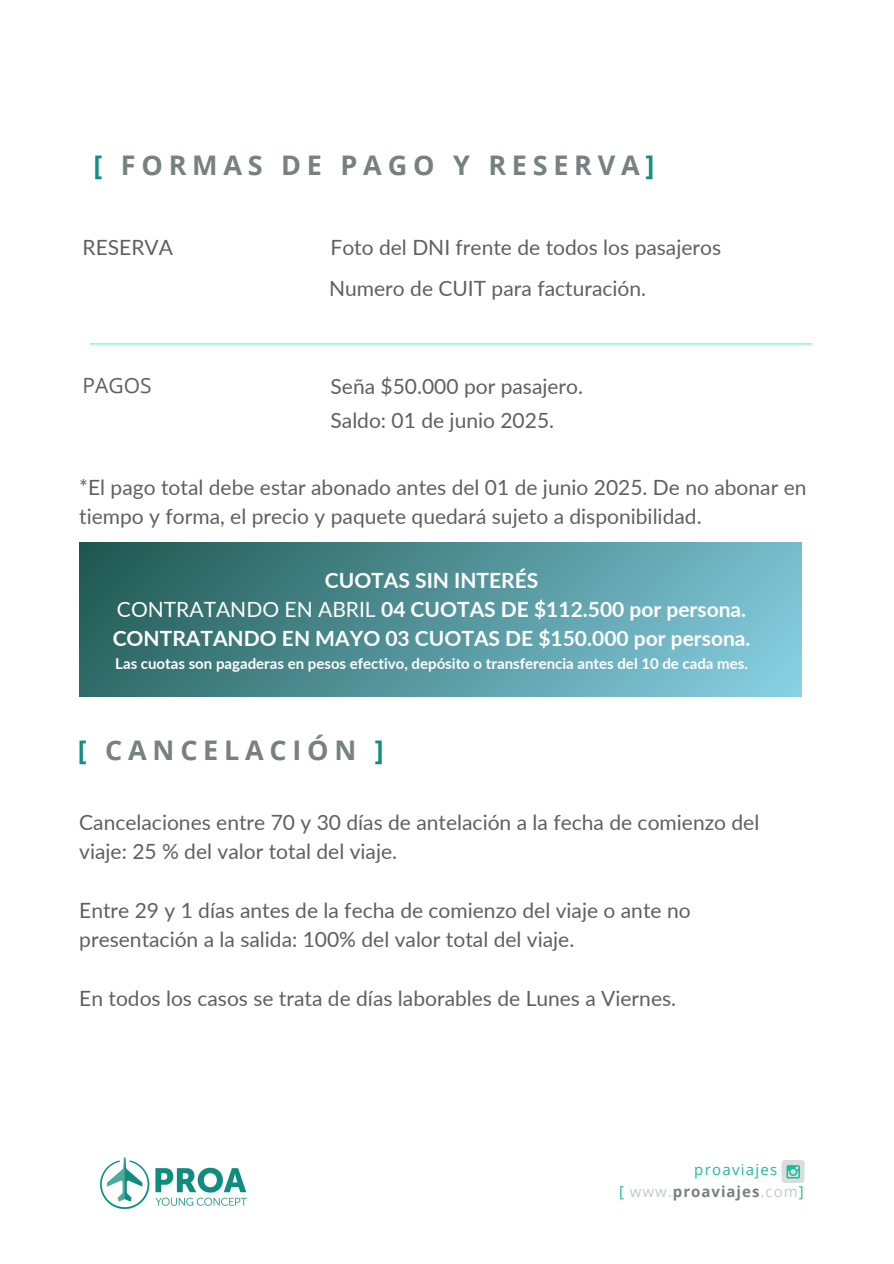
<style>
.page{position:relative;width:894px;height:1264px;background:#fff}
.page>*{position:absolute;margin:0;border:0;box-sizing:border-box;transform-origin:0 0}
.t1{font:700 27px "Open Sans";letter-spacing:.215em;color:#778180}
.t2{font:21px/29.2px "Lato";color:#606060}
.t3{font:700 21px "Lato";color:#fff}
.t4{font:21px "Open Sans";color:#606060}
.t5{font:700 15px "Lato";color:#fff}
.t6{font:700 15px "Open Sans";letter-spacing:.065em;color:#778180}
.t7{font:15px "Open Sans";letter-spacing:.085em;color:#1bbc9b}
.s1{color:#128f81}
.s2{font-weight:400}
.s3{font-weight:400;color:#1bbc9b}
.s4{font-weight:400;color:#c2cac9}
</style>
<div class="page">
<img style="left:100px;top:1157px;width:147px;height:53px">
<div style="left:781px;top:1159px;width:22px;height:23px;background:#dbdcdc;border-radius:4px"></div>
<svg style="left:786px;top:1165px;width:13px;height:13px"></svg>
<hr style="left:90px;top:343px;width:721px;height:1px;background:#54f8de">
<div style="left:79px;top:542px;width:721px;height:154px;background:linear-gradient(to right,#26615b,#80c7d9)"></div>
<p class="t1" style="left:93px;top:146px;width:562px"><span class="s1">[</span> FORMAS DE PAGO Y RESERVA<span class="s1">]</span></p>
<h3 class="t2" style="left:83px;top:232px;width:92px">RESERVA</h3>
<p class="t4" style="left:83px;top:370px;width:71px">PAGOS</p>
<h2 class="t2" style="left:330px;top:232px;width:392px">Foto del DNI frente de todos los pasajeros</h2>
<p class="t2" style="left:329px;top:273px;width:318px">Numero de CUIT para facturación.</p>
<h3 class="t2" style="left:330px;top:371px;width:254px">Seña $50.000 por pasajero.</h3>
<p class="t2" style="left:330px;top:405px;width:225px">Saldo: 01 de junio 2025.</p>
<h3 class="t2" style="left:79px;top:472px;width:728px">*El pago total debe estar abonado antes del 01 de junio 2025. De no abonar en tiempo y forma, el precio y paquete quedará sujeto a disponibilidad.</h3>
<h3 class="t3" style="left:325px;top:567px;width:215px">CUOTAS SIN INTERÉS</h3>
<h3 class="t3" style="left:117px;top:596px;width:630px"><span class="s2">CONTRATANDO EN ABRIL</span> 04 CUOTAS DE $112.500 por persona.</h3>
<h3 class="t3" style="left:113px;top:625px;width:639px">CONTRATANDO EN MAYO 03 CUOTAS DE $150.000 por persona.</h3>
<p class="t5" style="left:115px;top:654px;width:634px">Las cuotas son pagaderas en pesos efectivo, depósito o transferencia antes del 10 de cada mes.</p>
<p class="t1" style="left:78px;top:731px;width:307px"><span class="s1">[</span> CANCELACIÓN <span class="s1">]</span></p>
<p class="t2" style="left:79px;top:807px;width:681px">Cancelaciones entre 70 y 30 días de antelación a la fecha de comienzo del viaje: 25 % del valor total del viaje.</p>
<p class="t2" style="left:79px;top:895px;width:612px">Entre 29 y 1 días antes de la fecha de comienzo del viaje o ante no presentación a la salida: 100% del valor total del viaje.</p>
<h1 class="t2" style="left:79px;top:982px;width:598px">En todos los casos se trata de días laborables de Lunes a Viernes.</h1>
<p class="t7" style="left:694px;top:1159px;width:85px">proaviajes</p>
<h1 class="t6" style="left:618px;top:1181px;width:186px"><span class="s3">[</span> <span class="s4">www.</span>proaviajes<span class="s4">.com</span><span class="s3">]</span></h1>
</div>
